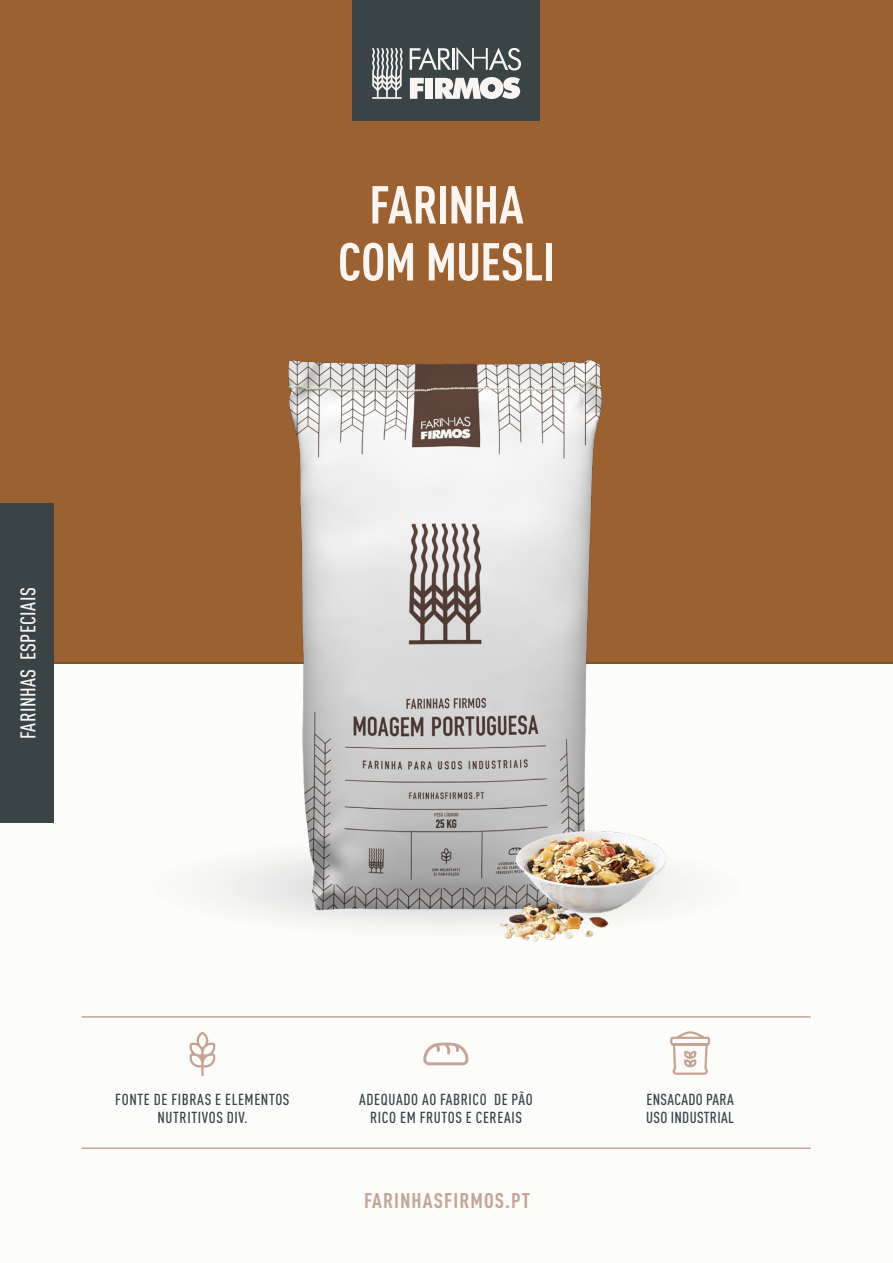
<style>
.page{position:relative;width:893px;height:1263px;background:#fcfcfb}
.page>*{position:absolute;margin:0;border:0;box-sizing:border-box;transform-origin:0 0}
.t1{font:700 condensed 52.5px "DIN Pro";letter-spacing:-.015em;color:#f8f5f2}
.t2{font:700 condensed 21px "DIN Pro";letter-spacing:.05em;color:#c4a596}
.t3{font:500 condensed 21px "DIN Pro";letter-spacing:.02em;color:#f8f5f2}
.t4{font:500 condensed 15.75px "DIN Pro";letter-spacing:.04em;color:#3a4447}
.t5{font:500 condensed 15.75px "DIN Pro";letter-spacing:.02em;color:#3a4447}
</style>
<div class="page">
<hr style="left:82px;top:1016px;width:729px;height:2px;background:#c4a596">
<hr style="left:82px;top:1147px;width:729px;height:2px;background:#c4a596">
<div style="left:0;top:0;width:893px;height:664px;background:#9b6131"></div>
<img style="left:163px;top:332px;width:567px;height:610px">
<svg style="left:189px;top:1032px;width:27px;height:44px"></svg>
<svg style="left:669px;top:1031px;width:42px;height:117px"></svg>
<svg style="left:423px;top:1042px;width:45px;height:23px"></svg>
<div style="left:352px;top:0;width:188px;height:120px;background:#3a4447"></div>
<svg style="left:372px;top:48px;width:31px;height:51px"></svg>
<svg style="left:410px;top:47px;width:111px;height:23px"></svg>
<div style="left:425px;top:78px;width:8px;height:21px;background:#f8f5f2"></div>
<svg style="left:410px;top:78px;width:14px;height:21px"></svg>
<svg style="left:435px;top:77px;width:85px;height:22px"></svg>
<div style="left:0;top:503px;width:54px;height:320px;background:#3a4447"></div>
<h2 class="t3" style="left:13px;top:739px;width:153px;rotate:-90deg">FARINHAS ESPECIAIS</h2>
<p class="t1" style="left:369px;top:165px;width:156px">FARINHA</p>
<p class="t1" style="left:338px;top:222px;width:219px">COM MUESLI</p>
<p class="t4" style="left:115px;top:1087px;width:176px">FONTE DE FIBRAS E ELEMENTOS</p>
<p class="t4" style="left:157px;top:1106px;width:92px">NUTRITIVOS DIV.</p>
<p class="t4" style="left:359px;top:1087px;width:175px">ADEQUADO AO FABRICO DE PÃO</p>
<p class="t4" style="left:370px;top:1106px;width:153px">RICO EM FRUTOS E CEREAIS</p>
<h2 class="t2" style="left:364px;top:1184px;width:167px">FARINHASFIRMOS.PT</h2>
<p class="t5" style="left:646px;top:1087px;width:89px">ENSACADO PARA</p>
<p class="t5" style="left:646px;top:1106px;width:89px">USO INDUSTRIAL</p>
</div>
